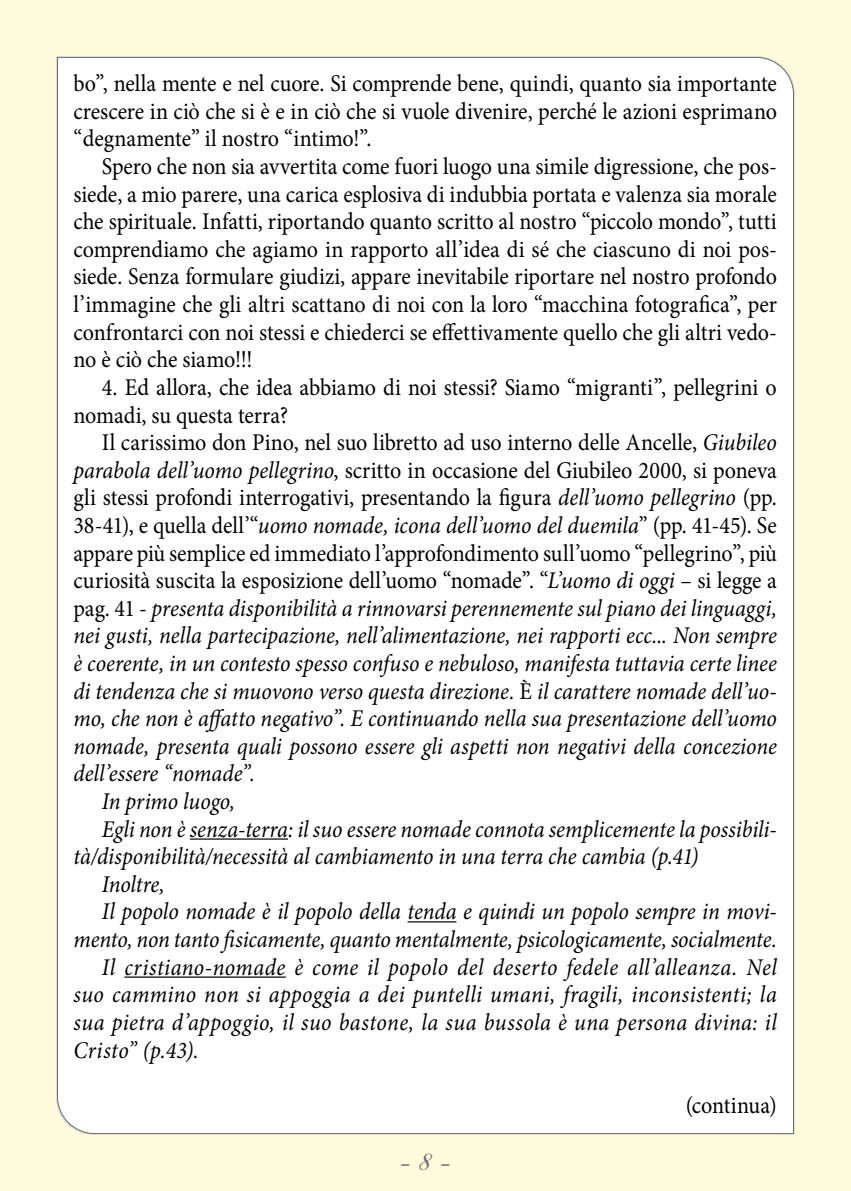
<style>
.page{position:relative;width:851px;height:1191px;background:#fff}
.page>*{position:absolute;margin:0;border:0;box-sizing:border-box;transform-origin:0 0}
.t1{font:34px "Shelley Allegro BT";color:#706f6f}
.t2{font:24px/27.6px "Minion Pro";letter-spacing:-.005em;color:#000;text-align:justify;scale:.92 1}
.t3{font:italic 24px "Minion Pro";color:#000;scale:.92 1}
.t4{font:italic 24px "Minion Pro";letter-spacing:.02em;color:#000;scale:.92 1}
.s1{font-style:italic}
.s2{font-style:normal}
</style>
<div class="page">
<div style="left:0;top:0;width:850px;height:1191px;background:#fffbdc"></div>
<div style="left:57px;top:57px;width:736px;height:1077px;background:#fff"></div>
<hr style="left:190px;top:838px;width:98px;height:1px;background:#000">
<hr style="left:407px;top:921px;width:49px;height:1px;background:#000">
<hr style="left:124px;top:976px;width:162px;height:1px;background:#000">
<p class="t2" style="left:73px;top:70px;width:766px">bo”, nella mente e nel cuore. Si comprende bene, quindi, quanto sia importante crescere in ciò che si è e in ciò che si vuole divenire, perché le azioni esprimano “degnamente” il nostro “intimo!”.</p>
<p class="t2" style="left:73px;top:153px;width:766px;text-indent:28px">Spero che non sia avvertita come fuori luogo una simile digressione, che pos&shy;siede, a mio parere, una carica esplosiva di indubbia portata e valenza sia morale che spirituale. Infatti, riportando quanto scritto al nostro “piccolo mondo”, tutti comprendiamo che agiamo in rapporto all’idea di sé che ciascuno di noi pos&shy;siede. Senza formulare giudizi, appare inevitabile riportare nel nostro profondo l’immagine che gli altri scattano di noi con la loro “macchina fotografica”, per confrontarci con noi stessi e chiederci se effettivamente quello che gli altri vedo&shy;no è ciò che siamo!!!</p>
<p class="t2" style="left:73px;top:373px;width:766px;text-indent:28px">4. Ed allora, che idea abbiamo di noi stessi? Siamo “migranti”, pellegrini o nomadi, su questa terra?</p>
<p class="t2" style="left:102px;top:429px;width:735px">Il carissimo don Pino, nel suo libretto ad uso interno delle Ancelle, <span class="s1">Giubileo</span></p>
<p class="t2" style="left:73px;top:456px;width:766px"><span class="s1">parabola dell’uomo pellegrino</span>, scritto in occasione del Giubileo 2000, si poneva</p>
<p class="t2" style="left:73px;top:484px;width:766px">gli stessi profondi interrogativi, presentando la figura <span class="s1">dell’uomo pellegrino</span> (pp.</p>
<p class="t3" style="left:73px;top:509px;width:766px"><span class="s2">38-41), e quella dell’“</span>uomo nomade, icona dell’uomo del duemila<span class="s2">” (pp. 41-45). Se</span></p>
<p class="t2" style="left:73px;top:539px;width:766px">appare più semplice ed immediato l’approfondimento sull’uomo “pellegrino”, più</p>
<p class="t2" style="left:73px;top:567px;width:766px">curiosità suscita la esposizione dell’uomo “nomade”. “<span class="s1">L’uomo di oggi</span> – si legge a</p>
<p class="t3" style="left:73px;top:592px;width:766px"><span class="s2">pag. 41 -</span> presenta disponibilità a rinnovarsi perennemente sul piano dei linguaggi,</p>
<p class="t3" style="left:73px;top:619px;width:766px">nei gusti, nella partecipazione, nell’alimentazione, nei rapporti ecc... Non sempre</p>
<p class="t3" style="left:73px;top:647px;width:766px">è coerente, in un contesto spesso confuso e nebuloso, manifesta tuttavia certe linee</p>
<p class="t3" style="left:73px;top:674px;width:766px">di tendenza che si muovono verso questa direzione. <span class="s2">È</span> il carattere nomade dell’uo-</p>
<p class="t3" style="left:73px;top:702px;width:766px">mo, che non è affatto negativo”. E continuando nella sua presentazione dell’uomo</p>
<p class="t3" style="left:73px;top:730px;width:766px">nomade, presenta quali possono essere gli aspetti non negativi della concezione</p>
<p class="t3" style="left:73px;top:757px;width:199px">dell’essere “nomade”.</p>
<p class="t3" style="left:102px;top:785px;width:146px">In primo luogo,</p>
<p class="t3" style="left:102px;top:812px;width:735px">Egli non è senza-terra: il suo essere nomade connota semplicemente la possibili-</p>
<p class="t3" style="left:73px;top:840px;width:680px">tà/disponibilità/necessità al cambiamento in una terra che cambia (p.41)</p>
<p class="t3" style="left:102px;top:868px;width:70px">Inoltre,</p>
<p class="t3" style="left:102px;top:895px;width:735px">Il popolo nomade è il popolo della tenda e quindi un popolo sempre in movi-</p>
<p class="t3" style="left:73px;top:923px;width:766px">mento, non tanto fisicamente, quanto mentalmente, psicologicamente, socialmente.</p>
<p class="t4" style="left:102px;top:950px;width:735px">Il cristiano-nomade è come il popolo del deserto fedele all’alleanza. Nel</p>
<p class="t3" style="left:73px;top:978px;width:766px">suo cammino non si appoggia a dei puntelli umani, fragili, inconsistenti; la</p>
<p class="t4" style="left:73px;top:1006px;width:766px">sua pietra d’appoggio, il suo bastone, la sua bussola è una persona divina: il</p>
<p class="t3" style="left:73px;top:1033px;width:137px">Cristo” (p.43).</p>
<p class="t2" style="left:685px;top:1091px;width:101px">(continua)</p>
<h1 class="t1" style="left:399px;top:1137px;width:53px">- 8 -</h1>
</div>
